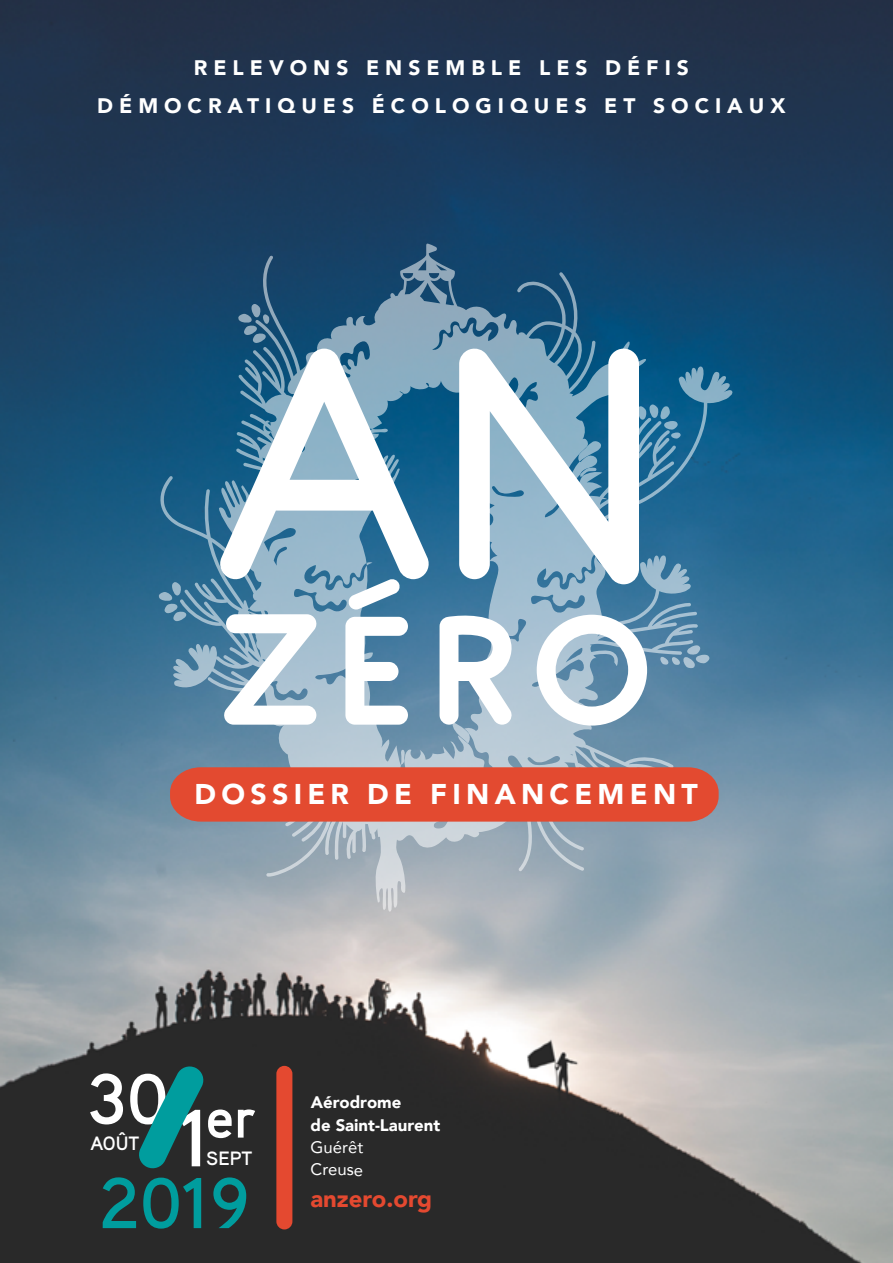
<style>
.page{position:relative;width:893px;height:1263px;background:#fff}
.page>*{position:absolute;margin:0;border:0;box-sizing:border-box;transform-origin:0 0}
.t1{font:700 80.85px "Aaux Pro";color:#fff}
.t2{font:700 71.85px "Aaux Pro";color:#009d9e}
.t3{font:700 71.55px "Aaux Pro";color:#fff}
.t4{font:900 28.5px "Avenir";letter-spacing:.185em;color:#fff}
.t5{font:900 23.85px "Avenir";color:#e44930}
.t6{font:900 21px/38px "Avenir";letter-spacing:.285em;color:#fff;text-align:center}
.t7{font:700 19.2px "Aaux Pro";color:#fff}
.t8{font:900 16.65px/22.6px "Avenir";letter-spacing:-.005em;color:#fff}
.t9{font:16.65px/22px "Avenir";letter-spacing:-.005em;color:#fff}
</style>
<div class="page">
<img style="left:0;top:0;width:893px;height:1263px">
<svg style="left:137px;top:1064px;width:68px;height:106px;background:#185757"></svg>
<div style="left:276px;top:1066px;width:16px;height:163px;background:#e44930;border-radius:8px"></div>
<svg style="left:159px;top:244px;width:573px;height:667px;background:#668da7"></svg>
<svg style="left:223px;top:614px;width:94px;height:111px"></svg>
<svg style="left:552px;top:597px;width:2px;height:6px"></svg>
<svg style="left:440px;top:611px;width:76px;height:132px"></svg>
<svg style="left:345px;top:617px;width:63px;height:108px"></svg>
<svg style="left:369px;top:429px;width:19px;height:4px"></svg>
<svg style="left:366px;top:562px;width:6px;height:4px"></svg>
<svg style="left:238px;top:304px;width:32px;height:39px"></svg>
<svg style="left:159px;top:582px;width:28px;height:39px"></svg>
<svg style="left:659px;top:645px;width:51px;height:23px"></svg>
<svg style="left:459px;top:347px;width:222px;height:237px"></svg>
<svg style="left:348px;top:578px;width:53px;height:31px"></svg>
<svg style="left:170px;top:749px;width:549px;height:73px;background:#cc6456"></svg>
<p class="t6" style="left:97px;top:48px;width:690px">RELEVONS ENSEMBLE LES DÉFIS<br>DÉMOCRATIQUES ÉCOLOGIQUES ET SOCIAUX</p>
<h3 class="t4" style="left:195px;top:770px;width:505px">DOSSIER DE FINANCEMENT</h3>
<h3 class="t3" style="left:87px;top:1053px;width:171px">30 <sub>er</sub></h3>
<p class="t7" style="left:206px;top:1146px;width:48px">SEPT</p>
<h1 class="t1" style="left:177px;top:1086px;width:35px">1</h1>
<p class="t7" style="left:91px;top:1131px;width:50px">AOÛT</p>
<h2 class="t2" style="left:99px;top:1157px;width:152px">2019</h2>
<p class="t8" style="left:311px;top:1091px;width:131px">Aérodrome<br>de Saint-Laurent</p>
<p class="t9" style="left:311px;top:1136px;width:54px">Guérêt<br>Creuse</p>
<p class="t5" style="left:310px;top:1178px;width:123px">anzero.org</p>
</div>
